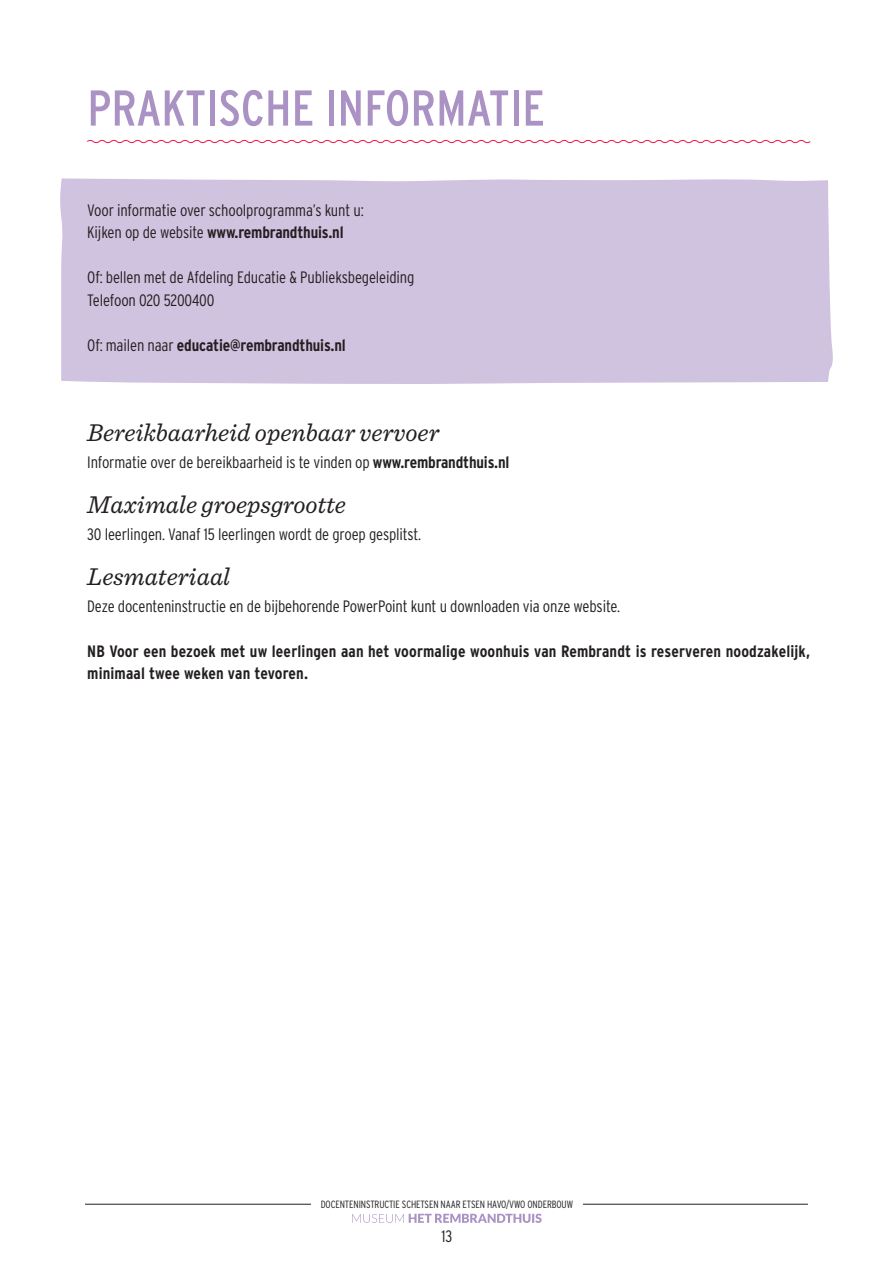
<style>
.page{position:relative;width:893px;height:1263px;background:#fff}
.page>*{position:absolute;margin:0;border:0;box-sizing:border-box;transform-origin:0 0}
.kop-groen{font:condensed 50.25px "Interstate";color:#ab92c5}
.platte_tekst{font:italic 25.5px "Sentinel";color:#231f20}
.platte_tekst-2{font:300 condensed 16.5px "Interstate";letter-spacing:-.01em;color:#231f20}
.platte_tekst-3{font:700 condensed 16.5px/22.5px "Interstate";letter-spacing:.01em;color:#231f20}
.platte_tekst-4{font:700 condensed 16.5px "Interstate";letter-spacing:-.01em;color:#231f20}
.t1{font:300 condensed 10.5px "Interstate";letter-spacing:-.01em;color:#231f20}
.s1{font-weight:300}
.s2{font-weight:700}
</style>
<div class="page">
<hr style="left:85px;top:1204px;width:723px;height:1px;background:#231f20">
<div style="left:311px;top:1199px;width:272px;height:54px;background:#fff"></div>
<svg style="left:352px;top:1213px;width:190px;height:10px"></svg>
<div style="left:60px;top:178px;width:773px;height:206px;background:#d0c3e0"></div>
<svg style="left:87px;top:139px;width:724px;height:5px"></svg>
<p class="kop-groen" style="left:87px;top:80px;width:459px">PRAKTISCHE INFORMATIE</p>
<p class="platte_tekst-2" style="left:87px;top:201px;width:278px">Voor informatie over schoolprogramma’s kunt u:</p>
<p class="platte_tekst-4" style="left:87px;top:223px;width:258px"><span class="s1">Kijken op de website</span> www.rembrandthuis.nl</p>
<p class="platte_tekst-2" style="left:87px;top:268px;width:329px">Of: bellen met de Afdeling Educatie &amp; Publieksbegeleiding</p>
<p class="platte_tekst-2" style="left:87px;top:291px;width:129px">Telefoon 020 5200400</p>
<p class="platte_tekst-4" style="left:87px;top:336px;width:260px"><span class="s1">Of: mailen naar</span> educatie@rembrandthuis.nl</p>
<p class="platte_tekst" style="left:87px;top:413px;width:354px">Bereikbaarheid openbaar vervoer</p>
<p class="platte_tekst-2" style="left:87px;top:453px;width:424px">Informatie over de bereikbaarheid is te vinden op <span class="s2">www.rembrandthuis.nl</span></p>
<p class="platte_tekst" style="left:87px;top:485px;width:260px">Maximale groepsgrootte</p>
<p class="platte_tekst-2" style="left:87px;top:525px;width:335px">30 leerlingen. Vanaf 15 leerlingen wordt de groep gesplitst.</p>
<p class="platte_tekst" style="left:87px;top:557px;width:144px">Lesmateriaal</p>
<p class="platte_tekst-2" style="left:87px;top:597px;width:534px">Deze docenteninstructie en de bijbehorende PowerPoint kunt u downloaden via onze website.</p>
<p class="platte_tekst-3" style="left:87px;top:639px;width:724px">NB Voor een bezoek met uw leerlingen aan het voormalige woonhuis van Rembrandt is reserveren noodzakelijk, minimaal twee weken van tevoren.</p>
<p class="t1" style="left:321px;top:1198px;width:254px">DOCENTENINSTRUCTIE SCHETSEN NAAR ETSEN HAVO/VWO ONDERBOUW</p>
<p class="platte_tekst-2" style="left:441px;top:1227px;width:12px">13</p>
</div>
